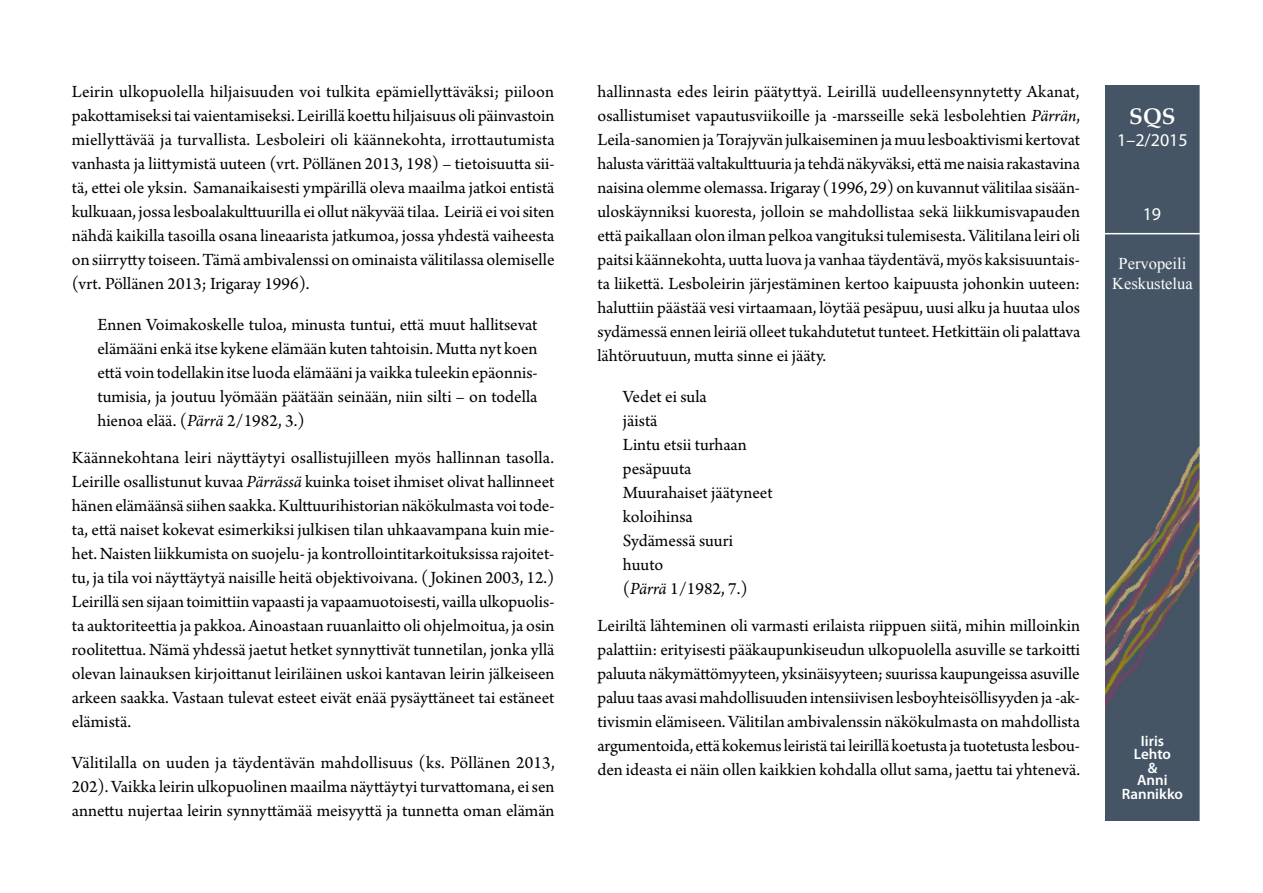
<style>
.page{position:relative;width:1263px;height:893px;background:#fff}
.page>*{position:absolute;margin:0;border:0;box-sizing:border-box;transform-origin:0 0}
.t1{font:700 22.5px "Palatino Linotype";color:#fff}
.Leipateksti_suomi-ta{font:18px/24px "Arno Pro";letter-spacing:-.005em;color:#000;text-align:justify}
.Sitaatti{font:18px/24px "Arno Pro";color:#000;text-align:justify}
.Sitaatti-tyylin_abst{font:18px "Arno Pro";letter-spacing:-.005em;color:#000}
.t2{font:18px "Myriad Pro";color:#fff}
.t3{font:16.5px/19.8px "Times New Roman";color:#fff;text-align:center}
.t4{font:600 15px/13.5px "Myriad Pro";color:#fff;text-align:center}
.s1{font-style:italic}
</style>
<div class="page">
<img style="left:1106px;top:85px;width:93px;height:736px">
<hr style="left:1103px;top:233px;width:100px;height:1px;background:#fff">
<p class="Leipateksti_suomi-ta" style="left:72px;top:81px;width:484px">Leirin ulkopuolella hiljaisuuden voi tulkita epämiellyttäväksi; piiloon pakottamiseksi tai vaientamiseksi. Leirillä koettu hiljaisuus oli päinvastoin miellyttävää ja turvallista. Lesboleiri oli käännekohta, irrottautumista vanhasta ja liittymistä uuteen (vrt. Pöllänen 2013, 198) – tietoisuutta sii&shy;tä, ettei ole yksin. Samanaikaisesti ympärillä oleva maailma jatkoi entistä kulkuaan, jossa lesboalakulttuurilla ei ollut näkyvää tilaa. Leiriä ei voi siten nähdä kaikilla tasoilla osana lineaarista jatkumoa, jossa yhdestä vaiheesta on siirrytty toiseen. Tämä ambivalenssi on ominaista välitilassa olemiselle (vrt. Pöllänen 2013; Irigaray 1996).</p>
<p class="Sitaatti" style="left:97px;top:314px;width:442px">Ennen Voimakoskelle tuloa, minusta tuntui, että muut hallitsevat elämääni enkä itse kykene elämään kuten tahtoisin. Mutta nyt koen että voin todellakin itse luoda elämääni ja vaikka tuleekin epäonnis&shy;tumisia, ja joutuu lyömään päätään seinään, niin silti – on todella hienoa elää. (<span class="s1">Pärrä</span> 2/1982, 3.)</p>
<p class="Leipateksti_suomi-ta" style="left:72px;top:447px;width:484px">Käännekohtana leiri näyttäytyi osallistujilleen myös hallinnan tasolla.<br>Leirille osallistunut kuvaa <span class="s1">Pärrässä</span> kuinka toiset ihmiset olivat hallinneet hänen elämäänsä siihen saakka. Kulttuurihistorian näkökulmasta voi tode&shy;ta, että naiset kokevat esimerkiksi julkisen tilan uhkaavampana kuin mie&shy;het. Naisten liikkumista on suojelu- ja kontrollointitarkoituksissa rajoitet&shy;tu, ja tila voi näyttäytyä naisille heitä objektivoivana. ( Jokinen 2003, 12.)<br>Leirillä sen sijaan toimittiin vapaasti ja vapaamuotoisesti, vailla ulkopuolis&shy;ta auktoriteettia ja pakkoa. Ainoastaan ruuanlaitto oli ohjelmoitua, ja osin roolitettua. Nämä yhdessä jaetut hetket synnyttivät tunnetilan, jonka yllä olevan lainauksen kirjoittanut leiriläinen uskoi kantavan leirin jälkeiseen arkeen saakka. Vastaan tulevat esteet eivät enää pysäyttäneet tai estäneet elämistä.</p>
<p class="Leipateksti_suomi-ta" style="left:72px;top:752px;width:484px">Välitilalla on uuden ja täydentävän mahdollisuus (ks. Pöllänen 2013, 202). Vaikka leirin ulkopuolinen maailma näyttäytyi turvattomana, ei sen annettu nujertaa leirin synnyttämää meisyyttä ja tunnetta oman elämän</p>
<p class="Leipateksti_suomi-ta" style="left:597px;top:81px;width:484px">hallinnasta edes leirin päätyttyä. Leirillä uudelleensynnytetty Akanat, osallistumiset vapautusviikoille ja -marsseille sekä lesbolehtien <span class="s1">Pärrän</span>, Leila-sanomien ja Torajyvän julkaiseminen ja muu lesboaktivismi kertovat halusta värittää valtakulttuuria ja tehdä näkyväksi, että me naisia rakastavina naisina olemme olemassa. Irigaray (1996, 29) on kuvannut välitilaa sisään&shy;uloskäynniksi kuoresta, jolloin se mahdollistaa sekä liikkumisvapauden että paikallaan olon ilman pelkoa vangituksi tulemisesta. Välitilana leiri oli paitsi käännekohta, uutta luova ja vanhaa täydentävä, myös kaksisuuntais&shy;ta liikettä. Lesboleirin järjestäminen kertoo kaipuusta johonkin uuteen: haluttiin päästää vesi virtaamaan, löytää pesäpuu, uusi alku ja huutaa ulos sydämessä ennen leiriä olleet tukahdutetut tunteet. Hetkittäin oli palattava lähtöruutuun, mutta sinne ei jääty.</p>
<p class="Sitaatti-tyylin_abst" style="left:623px;top:387px;width:85px">Vedet ei sula</p>
<p class="Sitaatti-tyylin_abst" style="left:623px;top:411px;width:36px">jäistä</p>
<p class="Sitaatti-tyylin_abst" style="left:623px;top:435px;width:125px">Lintu etsii turhaan</p>
<p class="Sitaatti-tyylin_abst" style="left:623px;top:459px;width:70px">pesäpuuta</p>
<p class="Sitaatti-tyylin_abst" style="left:623px;top:483px;width:151px">Muurahaiset jäätyneet</p>
<p class="Sitaatti-tyylin_abst" style="left:623px;top:507px;width:71px">koloihinsa</p>
<p class="Sitaatti-tyylin_abst" style="left:623px;top:531px;width:112px">Sydämessä suuri</p>
<p class="Sitaatti-tyylin_abst" style="left:623px;top:555px;width:42px">huuto</p>
<p class="Sitaatti" style="left:623px;top:578px;width:126px">(<span class="s1">Pärrä</span> 1/1982, 7.)</p>
<p class="Leipateksti_suomi-ta" style="left:597px;top:615px;width:484px">Leiriltä lähteminen oli varmasti erilaista riippuen siitä, mihin milloinkin palattiin: erityisesti pääkaupunkiseudun ulkopuolella asuville se tarkoitti paluuta näkymättömyyteen, yksinäisyyteen; suurissa kaupungeissa asuville paluu taas avasi mahdollisuuden intensiivisen lesboyhteisöllisyyden ja -ak&shy;tivismin elämiseen. Välitilan ambivalenssin näkökulmasta on mahdollista argumentoida, että kokemus leiristä tai leirillä koetusta ja tuotetusta lesbou&shy;den ideasta ei näin ollen kaikkien kohdalla ollut sama, jaettu tai yhtenevä.</p>
<p class="t1" style="left:1129px;top:101px;width:48px">SQS</p>
<p class="t2" style="left:1117px;top:129px;width:72px">1–2/2015</p>
<p class="t2" style="left:1143px;top:203px;width:20px">19</p>
<p class="t3" style="left:1112px;top:253px;width:82px">Pervopeili<br>Keskustelua</p>
<p class="t4" style="left:1134px;top:733px;width:39px">Iiris<br>Lehto &amp;</p>
<p class="t4" style="left:1122px;top:773px;width:63px">Anni<br>Rannikko</p>
</div>
